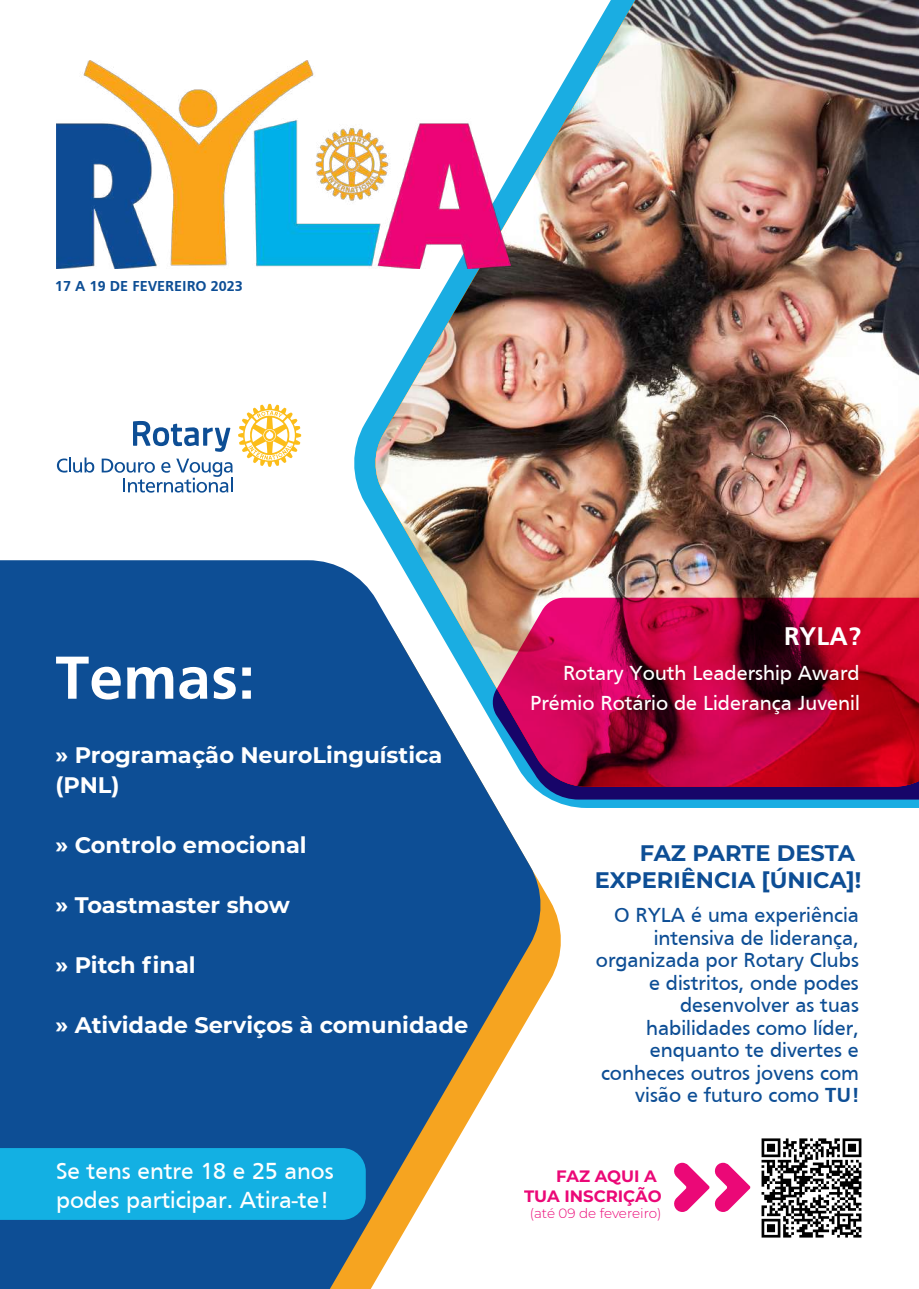
<style>
.page{position:relative;width:919px;height:1289px;background:#fff}
.page>*{position:absolute;margin:0;border:0;box-sizing:border-box;transform-origin:0 0}
.t1{font:700 63px "Frutiger";color:#fff}
.t2{font:700 26.4px "Frutiger";color:#fff}
.t3{font:24px/28.8px "Frutiger";color:#fff}
.t4{font:700 22.5px/30px "Montserrat";color:#fff}
.t5{font:700 22.5px/27px "Montserrat";color:#0d4e95;text-align:right}
.t6{font:21px/22.5px "Frutiger";color:#0d4e95;text-align:right}
.t7{font:21px/30px "Frutiger";color:#fff;text-align:right}
.t8{font:700 16.5px/19.8px "Montserrat";color:#eb0877;text-align:right}
.t9{font:700 14.85px "Frutiger";color:#0d4e95}
.t10{font:300 13.5px "Montserrat";letter-spacing:-.005em;color:#eb0877}
.s1{font-weight:700}
</style>
<div class="page">
<svg style="left:354px;top:409px;width:564px;height:399px;fill:#1aade2"></svg>
<svg style="left:0;top:560px;width:544px;height:728px;background:#2c6199"></svg>
<div style="left:0;top:1147px;width:366px;height:72px;background:#13b0e3"></div>
<img style="left:373px;top:0;width:545px;height:786px">
<svg style="left:492px;top:597px;width:426px;height:202px;background:#a61143"></svg>
<img style="left:56px;top:61px;width:454px;height:207px">
<img style="left:750px;top:1138px;width:112px;height:100px">
<svg style="left:133px;top:421px;width:97px;height:31px"></svg>
<svg style="left:238px;top:404px;width:63px;height:63px"></svg>
<svg style="left:57px;top:457px;width:37px;height:15px"></svg>
<svg style="left:102px;top:458px;width:130px;height:34px"></svg>
<svg style="left:674px;top:1162px;width:76px;height:49px"></svg>
<p class="t9" style="left:55px;top:277px;width:189px">17 A 19 DE FEVEREIRO 2023</p>
<h1 class="t1" style="left:55px;top:641px;width:201px">Temas:</h1>
<p class="t4" style="left:55px;top:738px;width:388px">» Programação NeuroLinguística (PNL)</p>
<p class="t4" style="left:55px;top:828px;width:253px">» Controlo emocional</p>
<p class="t4" style="left:55px;top:888px;width:236px">» Toastmaster show</p>
<p class="t4" style="left:55px;top:948px;width:142px">» Pitch final</p>
<p class="t4" style="left:55px;top:1008px;width:414px">» Atividade Serviços à comunidade</p>
<p class="t3" style="left:56px;top:1156px;width:279px">Se tens entre 18 e 25 anos podes participar. Atira-te!</p>
<p class="t2" style="left:783px;top:620px;width:79px">RYLA?</p>
<p class="t7" style="left:530px;top:657px;width:331px">Rotary Youth Leadership Award<br>Prémio Rotário de Liderança Juvenil</p>
<p class="t5" style="left:595px;top:838px;width:268px">FAZ PARTE DESTA<br>EXPERIÊNCIA [ÚNICA]!</p>
<p class="t6" style="left:595px;top:903px;width:264px">O RYLA é uma experiência intensiva de liderança, organizada por Rotary Clubs e distritos, onde podes desenvolver as tuas habilidades como líder, enquanto te divertes e conheces outros jovens com visão e futuro como <span class="s1">TU!</span></p>
<p class="t8" style="left:524px;top:1165px;width:139px">FAZ AQUI A<br>TUA INSCRIÇÃO</p>
<p class="t10" style="left:529px;top:1204px;width:133px">(até 09 de fevereiro)</p>
</div>
